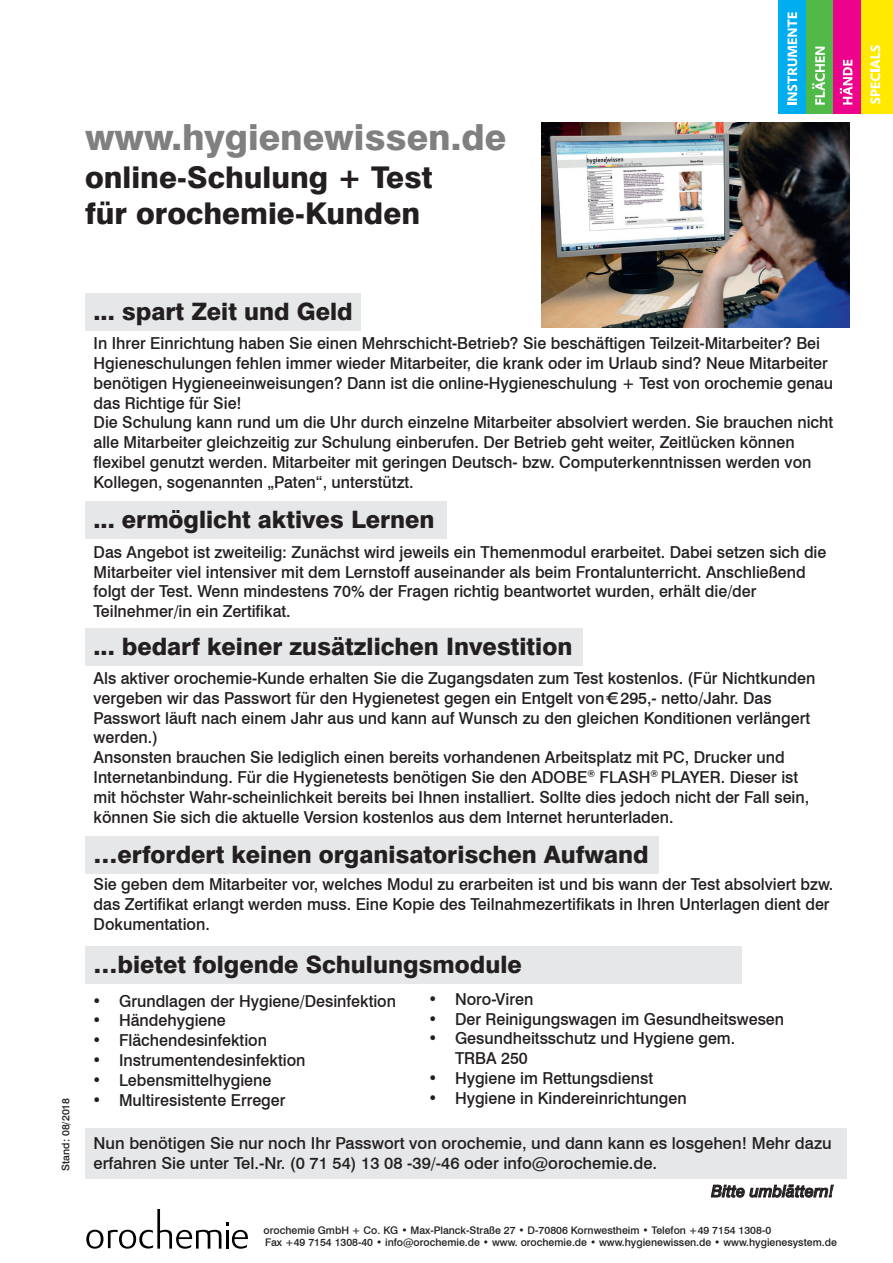
<style>
.page{position:relative;width:893px;height:1263px;background:#fff}
.page>*{position:absolute;margin:0;border:0;box-sizing:border-box;transform-origin:0 0}
.Formatvorlage1{font:800 36px "Swiss 721 BT";color:#808080}
.Formatvorlage1-2{font:800 30px "Swiss 721 BT";color:#231f20}
.t1{font:800 24px "Swiss 721 BT";color:#231f20}
.Body_Text{font:500 16.5px/19.8px "Swiss 721 BT";color:#231f20}
.Body_Text-2{font:italic 500 16.5px "Swiss 721 BT";color:#231f20}
.t2{font:500 10.5px/12.6px "Swiss 721 BT";color:#231f20}
.s1{font-family:"DTL Prokyon TPRO"}
</style>
<div class="page">
<div style="left:85px;top:293px;width:276px;height:38px;background:#e6e7e9"></div>
<img style="left:541px;top:122px;width:309px;height:205px">
<div style="left:85px;top:501px;width:361px;height:37px;background:#e6e7e9"></div>
<div style="left:85px;top:628px;width:497px;height:38px;background:#e6e7e9"></div>
<div style="left:85px;top:836px;width:574px;height:37px;background:#e6e7e9"></div>
<div style="left:85px;top:1128px;width:761px;height:50px;background:#e6e7e9"></div>
<svg style="left:711px;top:1184px;width:123px;height:14px"></svg>
<div style="left:778px;top:0;width:28px;height:114px;background:#00aeef"></div>
<svg style="left:787px;top:12px;width:10px;height:93px"></svg>
<div style="left:806px;top:0;width:27px;height:114px;background:#51b948"></div>
<svg style="left:812px;top:47px;width:13px;height:58px"></svg>
<div style="left:833px;top:0;width:28px;height:114px;background:#ed028c"></div>
<svg style="left:840px;top:60px;width:12px;height:45px"></svg>
<div style="left:861px;top:0;width:32px;height:114px;background:#ffe901"></div>
<svg style="left:870px;top:45px;width:10px;height:59px"></svg>
<svg style="left:86px;top:1209px;width:162px;height:40px"></svg>
<div style="left:85px;top:946px;width:657px;height:37px;background:#e6e7e9"></div>
<p class="Formatvorlage1" style="left:85px;top:115px;width:423px">www.hygienewissen.de</p>
<p class="Formatvorlage1-2" style="left:85px;top:159px;width:349px">online-Schulung + Test</p>
<p class="Formatvorlage1-2" style="left:85px;top:195px;width:337px">für orochemie-Kunden</p>
<p class="t2" style="left:60px;top:1170px;width:74px;rotate:-90deg">Stand: 08/2018</p>
<p class="t1" style="left:94px;top:297px;width:261px">... spart Zeit und Geld</p>
<p class="Body_Text" style="left:94px;top:333px;width:741px">In Ihrer Einrichtung haben Sie einen Mehrschicht-Betrieb? Sie beschäftigen Teilzeit-Mitarbeiter? Bei Hgieneschulungen fehlen immer wieder Mitarbeiter, die krank oder im Urlaub sind? Neue Mitarbeiter benötigen Hygieneeinweisungen? Dann ist die online-Hygieneschulung + Test von orochemie genau das Richtige für Sie!</p>
<p class="Body_Text" style="left:94px;top:412px;width:741px">Die Schulung kann rund um die Uhr durch einzelne Mitarbeiter absolviert werden. Sie brauchen nicht alle Mitarbeiter gleichzeitig zur Schulung einberufen. Der Betrieb geht weiter, Zeitlücken können flexibel genutzt werden. Mitarbeiter mit geringen Deutsch- bzw. Computerkenntnissen werden von Kollegen, sogenannten „Paten“, unterstützt.</p>
<p class="t1" style="left:94px;top:504px;width:342px">... ermöglicht aktives Lernen</p>
<p class="Body_Text" style="left:94px;top:542px;width:734px">Das Angebot ist zweiteilig: Zunächst wird jeweils ein Themenmodul erarbeitet. Dabei setzen sich die Mitarbeiter viel intensiver mit dem Lernstoff auseinander als beim Frontalunterricht. Anschließend folgt der Test. Wenn mindestens 70% der Fragen richtig beantwortet wurden, erhält die/der Teilnehmer/in ein Zertifikat.</p>
<p class="t1" style="left:94px;top:632px;width:480px">... bedarf keiner zusätzlichen Investition</p>
<p class="Body_Text" style="left:94px;top:668px;width:723px">Als aktiver orochemie-Kunde erhalten Sie die Zugangsdaten zum Test kostenlos. (Für Nichtkunden vergeben wir das Passwort für den Hygienetest gegen ein Entgelt von <span class="s1">€</span> 295,- netto/Jahr. Das Passwort läuft nach einem Jahr aus und kann auf Wunsch zu den gleichen Konditionen verlängert werden.)</p>
<p class="Body_Text" style="left:94px;top:747px;width:717px">Ansonsten brauchen Sie lediglich einen bereits vorhandenen Arbeitsplatz mit PC, Drucker und Internetanbindung. Für die Hygienetests benötigen Sie den ADOBE<sup>®</sup> FLASH<sup>®</sup> PLAYER. Dieser ist mit höchster Wahr-scheinlichkeit bereits bei Ihnen installiert. Sollte dies jedoch nicht der Fall sein, können Sie sich die aktuelle Version kostenlos aus dem Internet herunterladen.</p>
<p class="t1" style="left:94px;top:840px;width:557px">…erfordert keinen organisatorischen Aufwand</p>
<p class="Body_Text" style="left:94px;top:874px;width:741px">Sie geben dem Mitarbeiter vor, welches Modul zu erarbeiten ist und bis wann der Test absolviert bzw. das Zertifikat erlangt werden muss. Eine Kopie des Teilnahmezertifikats in Ihren Unterlagen dient der<br>Dokumentation.</p>
<p class="t1" style="left:94px;top:949px;width:430px">…bietet folgende Schulungsmodule</p>
<p class="Body_Text" style="left:92px;top:991px;width:306px">• Grundlagen der Hygiene/Desinfektion</p>
<p class="Body_Text" style="left:92px;top:1010px;width:135px">• Händehygiene</p>
<p class="Body_Text" style="left:92px;top:1030px;width:176px">• Flächendesinfektion</p>
<p class="Body_Text" style="left:92px;top:1050px;width:215px">• Instrumentendesinfektion</p>
<p class="Body_Text" style="left:92px;top:1070px;width:181px">• Lebensmittelhygiene</p>
<p class="Body_Text" style="left:92px;top:1090px;width:195px">• Multiresistente Erreger</p>
<p class="Body_Text" style="left:428px;top:989px;width:107px">• Noro-Viren</p>
<p class="Body_Text" style="left:428px;top:1009px;width:358px">• Der Reinigungswagen im Gesundheitswesen</p>
<p class="Body_Text" style="left:455px;top:1028px;width:282px;text-indent:-27px">• Gesundheitsschutz und Hygiene gem.<br>TRBA 250</p>
<p class="Body_Text" style="left:428px;top:1068px;width:227px">• Hygiene im Rettungsdienst</p>
<p class="Body_Text" style="left:428px;top:1088px;width:260px">• Hygiene in Kindereinrichtungen</p>
<p class="Body_Text" style="left:94px;top:1133px;width:740px">Nun benötigen Sie nur noch Ihr Passwort von orochemie, und dann kann es losgehen! Mehr dazu erfahren Sie unter Tel.-Nr. (0 71 54) 13 08 -39/-46 oder info@orochemie.de.</p>
<p class="Body_Text-2" style="left:711px;top:1181px;width:124px">Bitte umblättern!</p>
<p class="t2" style="left:264px;top:1224px;width:575px">orochemie GmbH + Co. KG • Max-Planck-Straße 27 • D-70806 Kornwestheim • Telefon +49 7154 1308-0<br>Fax +49 7154 1308-40 • info@orochemie.de • www. orochemie.de • www.hygienewissen.de • www.hygienesystem.de</p>
</div>
